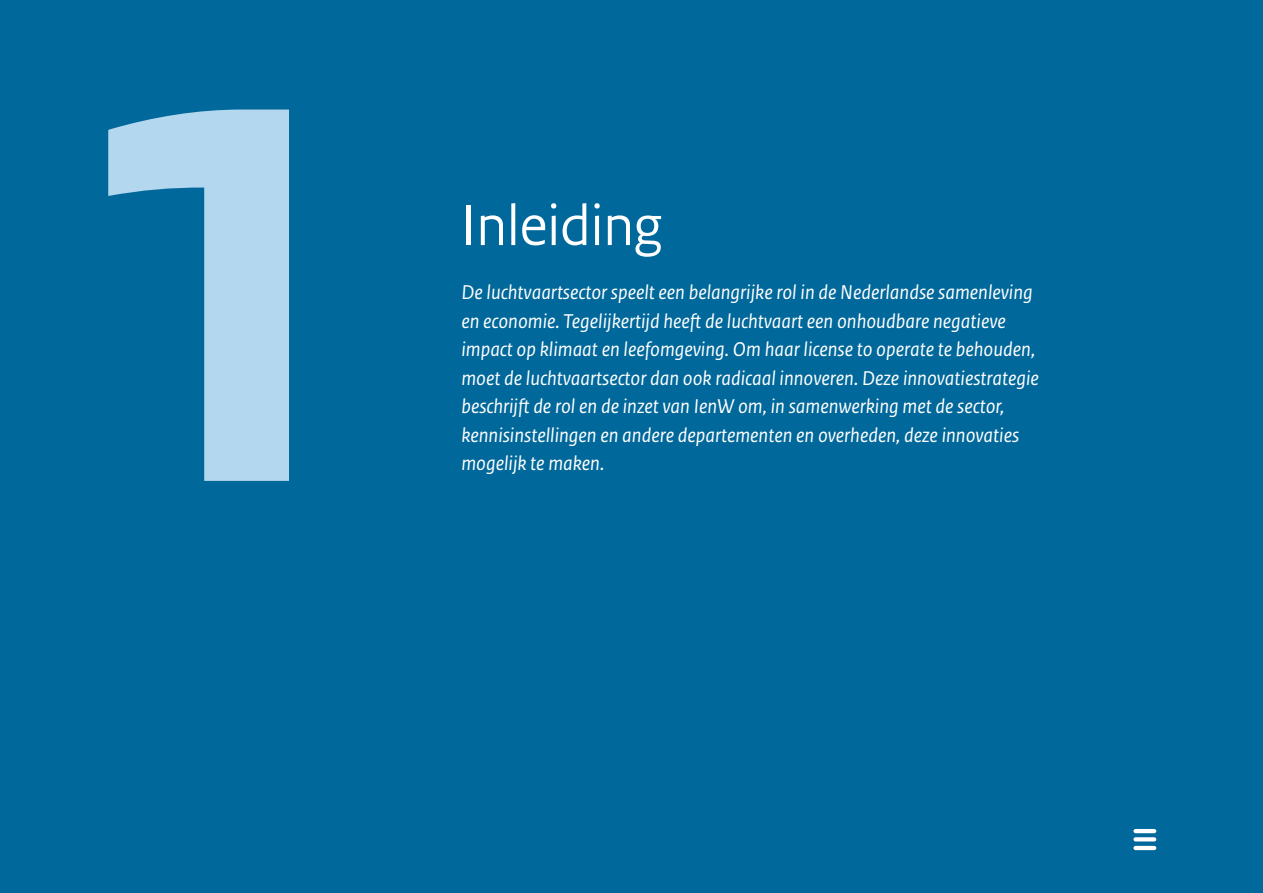
<style>
.page{position:relative;width:1263px;height:893px;background:#01689b}
.page>*{position:absolute;margin:0;border:0;box-sizing:border-box;transform-origin:0 0}
.t1{font:700 750px "Rijksoverheid Sans Heading";color:#b2d7ee}
.Kop_1_hoofdstuk{font:60px "Rijksoverheid Sans Heading";color:#fff}
.Intro_cusief{font:italic 21px/28.5px "Rijksoverheid Sans Text";color:#fff}
</style>
<div class="page">
<hr style="left:1133px;top:829px;width:23px;height:4px;background:#fff;border-radius:2px">
<hr style="left:1133px;top:846px;width:23px;height:4px;background:#fff;border-radius:2px">
<svg style="left:1133px;top:837px;width:23px;height:4px"></svg>
<h1 class="t1" style="left:94px;top:-185px;width:274px">1</h1>
<h1 class="Kop_1_hoofdstuk" style="left:461px;top:191px;width:202px">Inleiding</h1>
<p class="Intro_cusief" style="left:461px;top:278px;width:579px">De luchtvaartsector speelt een belangrijke rol in de Nederlandse samenleving en economie. Tegelijkertijd heeft de luchtvaart een onhoudbare negatieve impact op klimaat en leefomgeving. Om haar license to operate te behouden, moet de luchtvaartsector dan ook radicaal innoveren. Deze innovatiestrategie beschrijft de rol en de inzet van IenW om, in samenwerking met de sector, kennisinstellingen en andere departementen en overheden, deze innovaties mogelijk te maken.</p>
</div>
